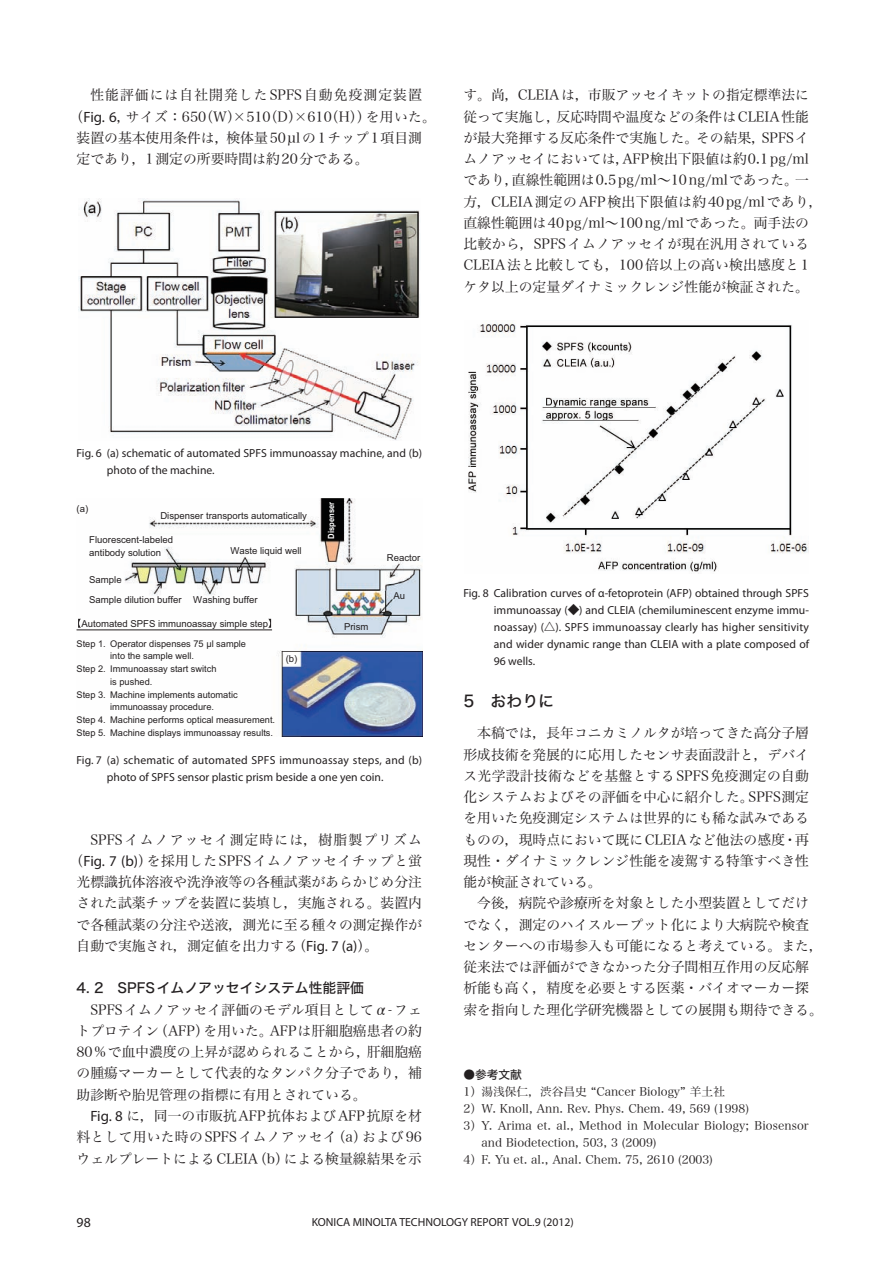
<style>
.page{position:relative;width:893px;height:1263px;background:#fff}
.page>*{position:absolute;margin:0;border:0;box-sizing:border-box;transform-origin:0 0}
.t1{font:15.9px "Hira Kaku Std W5";color:#231f20}
.t2{font:13.8px/21.3px "Hira Min Pro W3";color:#231f20;text-align:justify}
.t3{font:13.8px "Hira Min Pro W3";letter-spacing:.02em;color:#231f20}
.t4{font:13.8px "Hira Min Pro W3";letter-spacing:.075em;color:#231f20}
.t5{font:13.8px "Hira Min Pro W3";letter-spacing:.085em;color:#231f20}
.t6{font:13.8px "Hira Kaku Std W5";color:#231f20}
.t7{font:13.8px "Myriad Pro";color:#231f20}
.t8{font:11.7px/17px "Myriad Pro";color:#231f20}
.t9{font:11.7px "Hira Min Pro W3";color:#231f20}
.t10{font:11.7px "Hira Kaku Std W5";color:#231f20}
.t11{font:9.6px/19.8px "Arial";color:#231f20}
.t12{font:9.3px "Arial";color:#231f20}
.t13{font:700 8.55px "Arial";color:#fff;scale:.9 1}
.s1{font-family:"Myriad Pro";font-size:14.85px}
.s2{font-family:"Hira Kaku Pro W3"}
</style>
<div class="page">
<img style="left:78px;top:198px;width:342px;height:242px">
<img style="left:77px;top:499px;width:345px;height:237px">
<svg style="left:78px;top:619px;width:3px;height:9px"></svg>
<svg style="left:268px;top:619px;width:3px;height:9px"></svg>
<hr style="left:77px;top:630px;width:195px;height:1px;background:#231f20">
<img style="left:468px;top:320px;width:340px;height:252px">
<p class="t4" style="left:90px;top:83px;width:333px">性能評価には自社開発したSPFS自動免疫測定装置</p>
<p class="t2" style="left:70px;top:105px;width:368px">（<span class="s1">Fig. 6</span>，サイズ：650（W）×510（D）×610（H））を用いた。</p>
<p class="t2" style="left:77px;top:126px;width:347px">装置の基本使用条件は，検体量50µlの1チップ1項目測</p>
<p class="t2" style="left:77px;top:147px;width:294px">定であり，1測定の所要時間は約20分である。</p>
<p class="t2" style="left:463px;top:83px;width:361px;text-align:left">す。尚，CLEIAは，市販アッセイキットの指定標準法に従って実施し，反応時間や温度などの条件はCLEIA性能が最大発揮する反応条件で実施した。その結果，SPFSイムノアッセイにおいては，AFP検出下限値は約0.1pg/mlであり，直線性範囲は0.5pg/ml〜10ng/mlであった。一方，CLEIA測定のAFP検出下限値は約40pg/mlであり，直線性範囲は40pg/ml〜100ng/mlであった。両手法の比較から，SPFSイムノアッセイが現在汎用されているCLEIA法と比較しても，100倍以上の高い検出感度と1ケタ以上の定量ダイナミックレンジ性能が検証された。</p>
<p class="t8" style="left:107px;top:445px;width:317px;text-indent:-30px">Fig. 6 (a) schematic of automated SPFS immunoassay machine, and (b) photo of the machine.</p>
<p class="t11" style="left:77px;top:500px;width:13px">(a)</p>
<p class="t11" style="left:160px;top:507px;width:148px">Dispenser transports automatically</p>
<p class="t11" style="left:89px;top:534px;width:86px;line-height:12.8px">Fluorescent-labeled antibody solution</p>
<p class="t11" style="left:89px;top:571px;width:94px">Sample<br>Sample dilution buffer</p>
<p class="t11" style="left:230px;top:542px;width:73px">Waste liquid well</p>
<p class="t11" style="left:193px;top:591px;width:66px">Washing buffer</p>
<p class="t11" style="left:81px;top:614px;width:188px">Automated SPFS immunoassay simple step</p>
<p class="t12" style="left:77px;top:640px;width:171px">Step 1. Operator dispenses 75 μl sample</p>
<p class="t12" style="left:110px;top:653px;width:85px">into the sample well.</p>
<p class="t12" style="left:77px;top:665px;width:142px">Step 2. Immunoassay start switch</p>
<p class="t12" style="left:110px;top:678px;width:44px">is pushed.</p>
<p class="t12" style="left:77px;top:691px;width:163px">Step 3. Machine implements automatic</p>
<p class="t12" style="left:110px;top:704px;width:105px">immunoassay procedure.</p>
<p class="t12" style="left:77px;top:716px;width:200px">Step 4. Machine performs optical measurement.</p>
<p class="t12" style="left:77px;top:729px;width:198px">Step 5. Machine displays immunoassay results.</p>
<p class="t11" style="left:286px;top:649px;width:13px">(b)</p>
<p class="t13" style="left:326px;top:539px;width:43px;rotate:-90deg">Dispenser</p>
<p class="t11" style="left:344px;top:617px;width:26px">Prism</p>
<p class="t11" style="left:387px;top:549px;width:35px">Reactor</p>
<p class="t11" style="left:394px;top:586px;width:13px">Au</p>
<p class="t8" style="left:107px;top:751px;width:317px;text-indent:-30px">Fig. 7 (a) schematic of automated SPFS immunoassay steps, and (b) photo of SPFS sensor plastic prism beside a one yen coin.</p>
<p class="t5" style="left:90px;top:828px;width:333px">SPFSイムノアッセイ測定時には，樹脂製プリズム</p>
<p class="t3" style="left:70px;top:849px;width:354px">（<span class="s1">Fig. 7 (b)</span>）を採用したSPFSイムノアッセイチップと蛍</p>
<p class="t2" style="left:77px;top:870px;width:347px">光標識抗体溶液や洗浄液等の各種試薬があらかじめ分注</p>
<p class="t2" style="left:77px;top:891px;width:347px">された試薬チップを装置に装填し，実施される。装置内</p>
<p class="t2" style="left:77px;top:912px;width:347px">で各種試薬の分注や送液，測光に至る種々の測定操作が</p>
<p class="t2" style="left:77px;top:934px;width:303px">自動で実施され，測定値を出力する（<span class="s1">Fig. 7 (a)</span>）。</p>
<p class="t6" style="left:77px;top:978px;width:289px">4. 2　SPFSイムノアッセイシステム性能評価</p>
<p class="t2" style="left:77px;top:997px;width:347px;text-indent:14px">SPFSイムノアッセイ評価のモデル項目としてα-フェトプロテイン（AFP）を用いた。AFPは肝細胞癌患者の約80%で血中濃度の上昇が認められることから，肝細胞癌の腫瘍マーカーとして代表的なタンパク分子であり，補助診断や胎児管理の指標に有用とされている。</p>
<p class="t2" style="left:77px;top:1104px;width:347px;text-indent:14px"><span class="s1">Fig. 8</span> に，同一の市販抗AFP抗体およびAFP抗原を材料として用いた時のSPFSイムノアッセイ（a）および96ウェルプレートによるCLEIA（b）による検量線結果を示</p>
<p class="t8" style="left:494px;top:584px;width:317px;text-align:justify;text-indent:-30px">Fig. 8 Calibration curves of α-fetoprotein (AFP) obtained through SPFS immunoassay (<span class="s2">◆</span>) and CLEIA (chemiluminescent enzyme immu&shy;noassay) (<span class="s2">△</span>). SPFS immunoassay clearly has higher sensitivity and wider dynamic range than CLEIA with a plate composed of 96 wells.</p>
<p class="t1" style="left:463px;top:689px;width:92px">5　おわりに</p>
<p class="t2" style="left:463px;top:721px;width:347px;text-indent:14px">本稿では，長年コニカミノルタが培ってきた高分子層形成技術を発展的に応用したセンサ表面設計と，デバイス光学設計技術などを基盤とするSPFS免疫測定の自動化システムおよびその評価を中心に紹介した。SPFS測定を用いた免疫測定システムは世界的にも稀な試みであるものの，現時点において既にCLEIAなど他法の感度・再現性・ダイナミックレンジ性能を凌駕する特筆すべき性能が検証されている。</p>
<p class="t2" style="left:463px;top:891px;width:361px;text-align:left;text-indent:14px">今後，病院や診療所を対象とした小型装置としてだけでなく，測定のハイスループット化により大病院や検査センターへの市場参入も可能になると考えている。また，従来法では評価ができなかった分子間相互作用の反応解析能も高く，精度を必要とする医薬・バイオマーカー探索を指向した理化学研究機器としての展開も期待できる。</p>
<p class="t10" style="left:463px;top:1065px;width:60px">●参考文献</p>
<p class="t9" style="left:463px;top:1081px;width:263px">1）湯浅保仁，渋谷昌史 “Cancer Biology” 羊土社</p>
<p class="t9" style="left:463px;top:1098px;width:287px">2）W. Knoll, Ann. Rev. Phys. Chem. 49, 569 (1998)</p>
<p class="t9" style="left:463px;top:1115px;width:347px">3）Y. Arima et. al., Method in Molecular Biology; Biosensor</p>
<p class="t9" style="left:482px;top:1132px;width:177px">and Biodetection, 503, 3 (2009)</p>
<p class="t9" style="left:463px;top:1149px;width:251px">4）F. Yu et. al., Anal. Chem. 75, 2610 (2003)</p>
<p class="t7" style="left:77px;top:1213px;width:16px">98</p>
<p class="t8" style="left:312px;top:1213px;width:264px">KONICA MINOLTA TECHNOLOGY REPORT VOL.9 (2012)</p>
</div>
